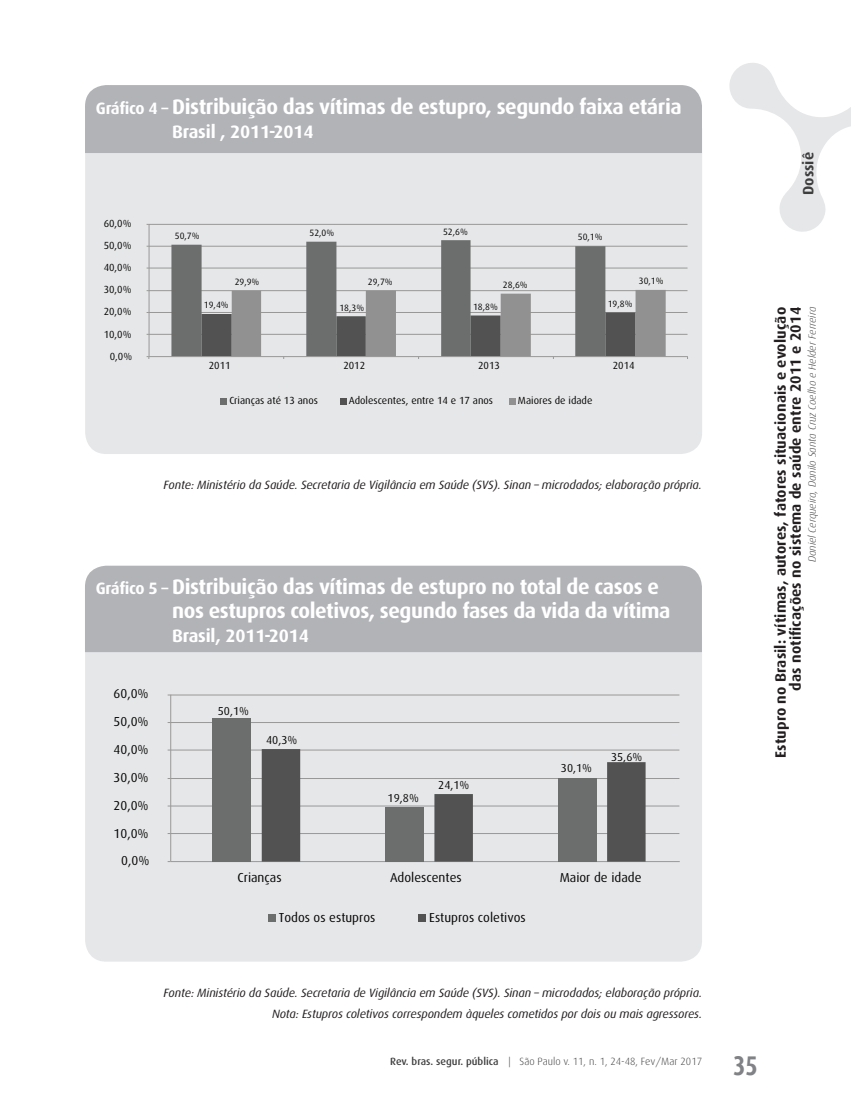
<style>
.page{position:relative;width:851px;height:1106px;background:#fff}
.page>*{position:absolute;margin:0;border:0;box-sizing:border-box;transform-origin:0 0}
.t1{font:700 27px "Dax Condensed";color:#808285}
.t2{font:700 21px/24px "Dax";letter-spacing:-.02em;color:#fff}
.t3{font:700 18px "Dax";letter-spacing:-.01em;color:#fff}
.t4{font:700 15px/15px "Dax";letter-spacing:.01em;color:#231f20;text-align:right}
.t5{font:700 15px "Dax";color:#3e3e3f}
.t6{font:13.05px "Dax";color:#050504}
.t7{font:italic 12px/20.7px "Dax";letter-spacing:-.01em;color:#231f20;text-align:right}
.t8{font:11.55px "Dax";color:#050504}
.t9{font:300 10.5px "Dax";color:#3e3e3f}
.t10{font:italic 300 10.5px "Dax";color:#3e3e3f}
.t11{font:10.35px "Dax";color:#050504}
.t12{font:9.15px "Dax";color:#050504}
.s1{font-size:16.5px}
.s2{font-weight:500}
</style>
<div class="page">
<svg style="left:729px;top:63px;width:121px;height:169px"></svg>
<div style="left:85px;top:108px;width:617px;height:346px;background:#e6e7e9;border-radius:21px"></div>
<div style="left:85px;top:85px;width:617px;height:68px;background:#b2b3b7"></div>
<div style="left:220px;top:398px;width:7px;height:6px;background:#6c6d6d"></div>
<svg style="left:340px;top:398px;width:6px;height:6px"></svg>
<svg style="left:509px;top:398px;width:6px;height:6px"></svg>
<hr style="left:149px;top:334px;width:538px;height:1px;background:#989898">
<hr style="left:149px;top:312px;width:538px;height:1px;background:#989898">
<hr style="left:149px;top:290px;width:538px;height:1px;background:#989898">
<hr style="left:149px;top:268px;width:538px;height:1px;background:#989898">
<hr style="left:149px;top:246px;width:538px;height:1px;background:#989898">
<hr style="left:149px;top:224px;width:538px;height:1px;background:#989898">
<svg style="left:171px;top:240px;width:434px;height:116px"></svg>
<hr style="left:149px;top:224px;width:1px;height:132px;background:#989898">
<hr style="left:149px;top:356px;width:538px;height:1px;background:#989898">
<svg style="left:201px;top:290px;width:464px;height:69px"></svg>
<div style="left:85px;top:616px;width:617px;height:345px;background:#e6e7e9;border-radius:21px"></div>
<div style="left:85px;top:565px;width:616px;height:87px;background:#b2b3b7"></div>
<div style="left:267px;top:913px;width:8px;height:8px;background:#6c6d6d"></div>
<div style="left:418px;top:913px;width:8px;height:8px;background:#515251"></div>
<hr style="left:170px;top:833px;width:509px;height:1px;background:#989898">
<hr style="left:170px;top:805px;width:509px;height:1px;background:#989898">
<hr style="left:170px;top:778px;width:509px;height:1px;background:#989898">
<hr style="left:170px;top:749px;width:509px;height:1px;background:#989898">
<hr style="left:170px;top:722px;width:509px;height:1px;background:#989898">
<hr style="left:170px;top:694px;width:509px;height:1px;background:#989898">
<hr style="left:170px;top:694px;width:1px;height:167px;background:#989898">
<hr style="left:171px;top:861px;width:508px;height:1px;background:#989898">
<div style="left:212px;top:718px;width:39px;height:143px;background:#6c6d6d"></div>
<svg style="left:262px;top:749px;width:383px;height:112px"></svg>
<h2 class="t2" style="left:96px;top:94px;width:587px"><span class="s1">Gráfico 4 –</span> Distribuição das vítimas de estupro, segundo faixa etária</h2>
<h3 class="t3" style="left:172px;top:121px;width:143px">Brasil , 2011-2014</h3>
<p class="t11" style="left:104px;top:218px;width:29px">60,0%</p>
<p class="t11" style="left:104px;top:240px;width:29px">50,0%</p>
<p class="t11" style="left:104px;top:262px;width:29px">40,0%</p>
<p class="t11" style="left:104px;top:284px;width:29px">30,0%</p>
<p class="t11" style="left:104px;top:306px;width:29px">20,0%</p>
<p class="t11" style="left:104px;top:328px;width:29px">10,0%</p>
<p class="t11" style="left:110px;top:350px;width:24px">0,0%</p>
<p class="t12" style="left:175px;top:231px;width:26px">50,7%</p>
<p class="t12" style="left:309px;top:228px;width:26px">52,0%</p>
<p class="t12" style="left:443px;top:226px;width:26px">52,6%</p>
<p class="t12" style="left:577px;top:232px;width:26px">50,1%</p>
<p class="t12" style="left:235px;top:277px;width:26px">29,9%</p>
<p class="t12" style="left:368px;top:277px;width:26px">29,7%</p>
<p class="t12" style="left:503px;top:279px;width:26px">28,6%</p>
<p class="t12" style="left:638px;top:276px;width:26px">30,1%</p>
<p class="t12" style="left:204px;top:300px;width:26px">19,4%</p>
<p class="t12" style="left:339px;top:302px;width:26px">18,3%</p>
<p class="t12" style="left:473px;top:301px;width:26px">18,8%</p>
<p class="t12" style="left:607px;top:299px;width:26px">19,8%</p>
<p class="t11" style="left:209px;top:359px;width:23px">2011</p>
<p class="t11" style="left:343px;top:359px;width:23px">2012</p>
<p class="t11" style="left:478px;top:359px;width:23px">2013</p>
<p class="t11" style="left:612px;top:359px;width:23px">2014</p>
<p class="t11" style="left:229px;top:395px;width:90px">Crianças até 13 anos</p>
<p class="t11" style="left:349px;top:395px;width:146px">Adolescentes, entre 14 e 17 anos</p>
<p class="t11" style="left:518px;top:395px;width:76px">Maiores de idade</p>
<p class="t7" style="left:163px;top:475px;width:540px">Fonte: Ministério da Saúde. Secretaria de Vigilância em Saúde (SVS). Sinan – microdados; elaboração própria.</p>
<h2 class="t2" style="left:172px;top:575px;width:500px;text-indent:-76px"><span class="s1">Gráfico 5 –</span> Distribuição das vítimas de estupro no total de casos e nos estupros coletivos, segundo fases da vida da vítima</h2>
<h3 class="t3" style="left:172px;top:626px;width:138px">Brasil, 2011-2014</h3>
<p class="t6" style="left:114px;top:686px;width:37px">60,0%</p>
<p class="t6" style="left:114px;top:714px;width:37px">50,0%</p>
<p class="t6" style="left:114px;top:742px;width:37px">40,0%</p>
<p class="t6" style="left:114px;top:770px;width:37px">30,0%</p>
<p class="t6" style="left:114px;top:798px;width:37px">20,0%</p>
<p class="t6" style="left:114px;top:825px;width:37px">10,0%</p>
<p class="t6" style="left:121px;top:853px;width:30px">0,0%</p>
<p class="t8" style="left:218px;top:705px;width:33px">50,1%</p>
<p class="t8" style="left:266px;top:733px;width:33px">40,3%</p>
<p class="t8" style="left:387px;top:792px;width:33px">19,8%</p>
<p class="t8" style="left:438px;top:778px;width:33px">24,1%</p>
<p class="t8" style="left:561px;top:761px;width:33px">30,1%</p>
<p class="t8" style="left:611px;top:750px;width:33px">35,6%</p>
<p class="t6" style="left:237px;top:870px;width:46px">Crianças</p>
<p class="t6" style="left:390px;top:870px;width:73px">Adolescentes</p>
<p class="t6" style="left:559px;top:870px;width:83px">Maior de idade</p>
<p class="t6" style="left:279px;top:909px;width:98px">Todos os estupros</p>
<p class="t6" style="left:429px;top:909px;width:98px">Estupros coletivos</p>
<p class="t5" style="left:799px;top:195px;width:44px;rotate:-90deg">Dossiê</p>
<p class="t4" style="left:773px;top:758px;width:452px;rotate:-90deg">Estupro no Brasil: vítimas, autores, fatores situacionais e evolução das notificações no sistema de saúde entre 2011 e 2014</p>
<p class="t10" style="left:806px;top:562px;width:257px;rotate:-90deg">Daniel Cerqueira, Danilo Santa Cruz Coelho e Helder Ferreira</p>
<p class="t7" style="left:164px;top:982px;width:540px">Fonte: Ministério da Saúde. Secretaria de Vigilância em Saúde (SVS). Sinan – microdados; elaboração própria.<br>Nota: Estupros coletivos correspondem àqueles cometidos por dois ou mais agressores.</p>
<p class="t9" style="left:390px;top:1055px;width:313px"><span class="s2">Rev. bras. segur. pública</span> | São Paulo v. 11, n. 1, 24-48, Fev/Mar 2017</p>
<h1 class="t1" style="left:733px;top:1050px;width:26px">35</h1>
</div>
